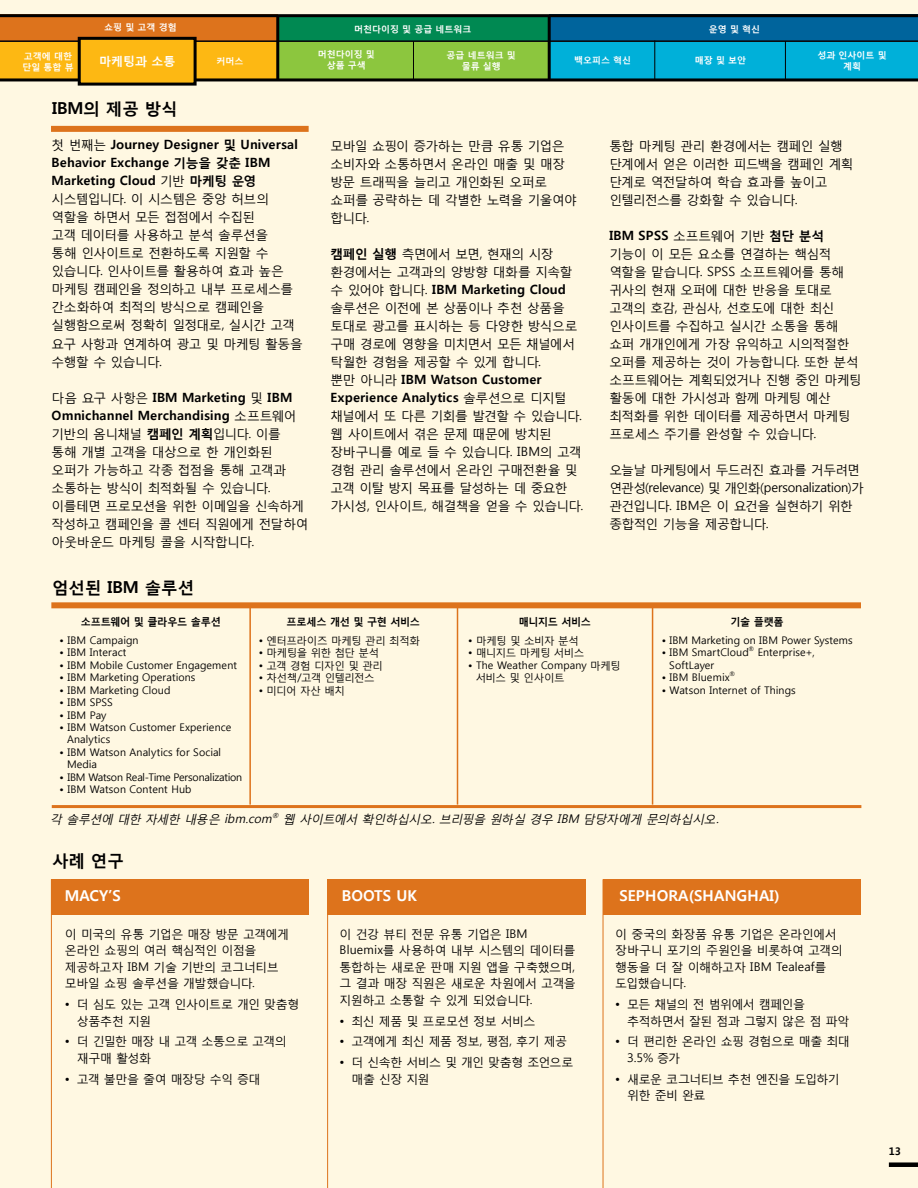
<style>
.page{position:relative;width:918px;height:1188px;background:#fff8e2}
.page>*{position:absolute;margin:0;border:0;box-sizing:border-box;transform-origin:0 0}
.t1{font:700 16.5px "Malgun Gothic";color:#000}
.t2{font:700 15px "Malgun Gothic";color:#fff}
.t3{font:12.75px/18px "Malgun Gothic";letter-spacing:-.04em;color:#000}
.t4{font:12px/16.5px "Malgun Gothic";letter-spacing:-.04em;color:#000}
.t5{font:italic 12px "Malgun Gothic";color:#000}
.t6{font:700 12px "Malgun Gothic";color:#fff}
.t7{font:10.5px/12.5px "Malgun Gothic";letter-spacing:.005em;color:#000}
.t8{font:700 10.5px "Malgun Gothic";letter-spacing:-.035em;color:#000}
.t9{font:10.5px "Malgun Gothic";letter-spacing:-.02em;color:#000}
.t10{font:10.5px "Malgun Gothic";letter-spacing:-.04em;color:#000}
.t11{font:10.5px "Malgun Gothic";letter-spacing:-.06em;color:#000}
.t12{font:10.5px "Malgun Gothic";letter-spacing:-.05em;color:#000}
.t13{font:700 9px/10.8px "Malgun Gothic";color:#fff;text-align:center}
.t14{font:italic 7.05px "Malgun Gothic";color:#000}
.t15{font:6.15px "Malgun Gothic";color:#000}
.s1{font-weight:700}
</style>
<div class="page">
<div style="left:51px;top:602px;width:810px;height:6px;background:#dd731c"></div>
<div style="left:51px;top:126px;width:258px;height:6px;background:#dd731c"></div>
<div style="left:51px;top:879px;width:258px;height:35px;background:#dd731c"></div>
<div style="left:327px;top:879px;width:258px;height:35px;background:#dd731c"></div>
<div style="left:603px;top:879px;width:258px;height:35px;background:#dd731c"></div>
<hr style="left:51px;top:879px;width:1px;height:309px;background:#dd731c">
<hr style="left:327px;top:879px;width:1px;height:309px;background:#dd731c">
<hr style="left:603px;top:879px;width:1px;height:309px;background:#dd731c">
<hr style="left:652px;top:605px;width:1px;height:200px;background:#dd731c">
<hr style="left:457px;top:605px;width:1px;height:200px;background:#dd731c">
<hr style="left:249px;top:605px;width:2px;height:200px;background:#dd731c">
<hr style="left:52px;top:805px;width:809px;height:3px;background:#dd731c">
<div style="left:0;top:14px;width:277px;height:26px;background:#dd731c"></div>
<div style="left:277px;top:16px;width:271px;height:24px;background:#008952"></div>
<div style="left:549px;top:14px;width:369px;height:26px;background:#00649c"></div>
<div style="left:0;top:42px;width:278px;height:39px;background:#fdb813"></div>
<div style="left:278px;top:42px;width:271px;height:39px;background:#8cc63e"></div>
<div style="left:548px;top:42px;width:370px;height:39px;background:#00b0d9"></div>
<hr style="left:413px;top:41px;width:1px;height:40px;background:#000">
<hr style="left:0;top:78px;width:918px;height:3px;background:#000">
<hr style="left:548px;top:16px;width:3px;height:63px;background:#000">
<hr style="left:276px;top:16px;width:3px;height:63px;background:#000">
<hr style="left:654px;top:40px;width:1px;height:41px;background:#000">
<hr style="left:785px;top:41px;width:1px;height:40px;background:#000">
<hr style="left:0;top:40px;width:918px;height:2px;background:#000">
<hr style="left:0;top:14px;width:918px;height:3px;background:#000">
<svg style="left:74px;top:36px;width:131px;height:50px"></svg>
<div style="left:79px;top:38px;width:116px;height:46px;background:#fdb813"></div>
<div style="left:78px;top:37px;width:119px;height:49px;border:3px solid #000"></div>
<div style="left:889px;top:1162px;width:29px;height:5px;background:#000"></div>
<p class="t13" style="left:104px;top:21px;width:74px">쇼핑 및 고객 경험</p>
<p class="t13" style="left:22px;top:51px;width:53px;text-align:left">고객에 대한 단일 통합 뷰</p>
<p class="t6" style="left:99px;top:54px;width:78px">마케팅과 소통</p>
<p class="t13" style="left:217px;top:56px;width:28px">커머스</p>
<p class="t1" style="left:52px;top:99px;width:127px">IBM의 제공 방식</p>
<p class="t3" style="left:52px;top:136px;width:253px">첫 번째는 <span class="s1">Journey Designer 및 Universal<br>Behavior Exchange 기능을 갖춘 IBM<br>Marketing Cloud</span> 기반 <span class="s1">마케팅 운영 </span>시스템입니다. 이 시스템은 중앙 허브의 역할을 하면서 모든 접점에서 수집된<br>고객 데이터를 사용하고 분석 솔루션을<br>통해 인사이트로 전환하도록 지원할 수 있습니다. 인사이트를 활용하여 효과 높은 마케팅 캠페인을 정의하고 내부 프로세스를 간소화하여 최적의 방식으로 캠페인을 실행함으로써 정확히 일정대로, 실시간 고객 요구 사항과 연계하여 광고 및 마케팅 활동을 수행할 수 있습니다.</p>
<p class="t3" style="left:52px;top:388px;width:258px">다음 요구 사항은 <span class="s1">IBM Marketing</span> 및 <span class="s1">IBM<br>Omnichannel Merchandising</span> 소프트웨어 기반의 옴니채널 <span class="s1">캠페인 계획</span>입니다. 이를 통해 개별 고객을 대상으로 한 개인화된 오퍼가 가능하고 각종 접점을 통해 고객과 소통하는 방식이 최적화될 수 있습니다. 이를테면 프로모션을 위한 이메일을 신속하게 작성하고 캠페인을 콜 센터 직원에게 전달하여 아웃바운드 마케팅 콜을 시작합니다.</p>
<p class="t13" style="left:354px;top:23px;width:119px">머천다이징 및 공급 네트워크</p>
<p class="t13" style="left:318px;top:49px;width:59px">머천다이징 및 상품 구색</p>
<p class="t13" style="left:447px;top:49px;width:71px">공급 네트워크 및 물류 실행</p>
<p class="t13" style="left:574px;top:55px;width:59px">백오피스 혁신</p>
<p class="t13" style="left:709px;top:23px;width:53px">운영 및 혁신</p>
<p class="t13" style="left:695px;top:54px;width:53px">매장 및 보안</p>
<p class="t13" style="left:817px;top:49px;width:71px">성과 인사이트 및 계획</p>
<p class="t3" style="left:330px;top:136px;width:248px">모바일 쇼핑이 증가하는 만큼 유통 기업은 소비자와 소통하면서 온라인 매출 및 매장 방문 트래픽을 늘리고 개인화된 오퍼로 쇼퍼를 공략하는 데 각별한 노력을 기울여야 합니다.</p>
<p class="t3" style="left:330px;top:244px;width:254px"><span class="s1">캠페인 실행</span> 측면에서 보면, 현재의 시장 환경에서는 고객과의 양방향 대화를 지속할 수 있어야 합니다. <span class="s1">IBM Marketing Cloud </span>솔루션은 이전에 본 상품이나 추천 상품을 토대로 광고를 표시하는 등 다양한 방식으로 구매 경로에 영향을 미치면서 모든 채널에서 탁월한 경험을 제공할 수 있게 합니다.<br>뿐만 아니라 <span class="s1">IBM Watson Customer<br>Experience Analytics</span> 솔루션으로 디지털 채널에서 또 다른 기회를 발견할 수 있습니다. 웹 사이트에서 겪은 문제 때문에 방치된 장바구니를 예로 들 수 있습니다. IBM의 고객 경험 관리 솔루션에서 온라인 구매전환율 및 고객 이탈 방지 목표를 달성하는 데 중요한 가시성, 인사이트, 해결책을 얻을 수 있습니다.</p>
<p class="t3" style="left:609px;top:136px;width:246px">통합 마케팅 관리 환경에서는 캠페인 실행 단계에서 얻은 이러한 피드백을 캠페인 계획 단계로 역전달하여 학습 효과를 높이고 인텔리전스를 강화할 수 있습니다.</p>
<p class="t3" style="left:609px;top:226px;width:254px"><span class="s1">IBM SPSS</span> 소프트웨어 기반 <span class="s1">첨단 분석 </span>기능이 이 모든 요소를 연결하는 핵심적 역할을 맡습니다. SPSS 소프트웨어를 통해 귀사의 현재 오퍼에 대한 반응을 토대로 고객의 호감, 관심사, 선호도에 대한 최신 인사이트를 수집하고 실시간 소통을 통해 쇼퍼 개개인에게 가장 유익하고 시의적절한 오퍼를 제공하는 것이 가능합니다. 또한 분석 소프트웨어는 계획되었거나 진행 중인 마케팅 활동에 대한 가시성과 함께 마케팅 예산 최적화를 위한 데이터를 제공하면서 마케팅 프로세스 주기를 완성할 수 있습니다.</p>
<p class="t3" style="left:609px;top:460px;width:256px">오늘날 마케팅에서 두드러진 효과를 거두려면 연관성(relevance) 및 개인화(personalization)가 관건입니다. IBM은 이 요건을 실현하기 위한 종합적인 기능을 제공합니다.</p>
<p class="t1" style="left:52px;top:577px;width:144px">엄선된 IBM 솔루션</p>
<p class="t8" style="left:81px;top:615px;width:142px">소프트웨어 및 클라우드 솔루션</p>
<p class="t7" style="left:60px;top:634px;width:80px">• IBM Campaign</p>
<p class="t7" style="left:60px;top:646px;width:69px">• IBM Interact</p>
<p class="t7" style="left:60px;top:659px;width:179px">• IBM Mobile Customer Engagement</p>
<p class="t7" style="left:60px;top:671px;width:137px">• IBM Marketing Operations</p>
<p class="t7" style="left:60px;top:684px;width:112px">• IBM Marketing Cloud</p>
<p class="t7" style="left:60px;top:696px;width:55px">• IBM SPSS</p>
<p class="t7" style="left:60px;top:709px;width:48px">• IBM Pay</p>
<p class="t7" style="left:67px;top:721px;width:166px;text-indent:-7px">• IBM Watson Customer Experience<br>Analytics</p>
<p class="t7" style="left:67px;top:746px;width:156px;text-indent:-7px">• IBM Watson Analytics for Social<br>Media</p>
<p class="t9" style="left:60px;top:771px;width:184px">• IBM Watson Real-Time Personalization</p>
<p class="t7" style="left:60px;top:783px;width:133px">• IBM Watson Content Hub</p>
<p class="t8" style="left:287px;top:615px;width:135px">프로세스 개선 및 구현 서비스</p>
<p class="t10" style="left:259px;top:634px;width:163px">• 엔터프라이즈 마케팅 관리 최적화</p>
<p class="t10" style="left:259px;top:647px;width:122px">• 마케팅을 위한 첨단 분석</p>
<p class="t7" style="left:259px;top:659px;width:126px">• 고객 경험 디자인 및 관리</p>
<p class="t11" style="left:259px;top:671px;width:117px">• 차선책/고객 인텔리전스</p>
<p class="t7" style="left:259px;top:684px;width:88px">• 미디어 자산 배치</p>
<p class="t8" style="left:519px;top:615px;width:74px">매니지드 서비스</p>
<p class="t7" style="left:468px;top:634px;width:112px">• 마케팅 및 소비자 분석</p>
<p class="t12" style="left:468px;top:647px;width:118px">• 매니지드 마케팅 서비스</p>
<p class="t7" style="left:476px;top:659px;width:147px;text-indent:-7px">• The Weather Company 마케팅 서비스 및 인사이트</p>
<p class="t8" style="left:731px;top:615px;width:55px">기술 플랫폼</p>
<p class="t7" style="left:662px;top:634px;width:192px">• IBM Marketing on IBM Power Systems</p>
<p class="t7" style="left:662px;top:646px;width:88px">• IBM SmartCloud</p>
<p class="t15" style="left:749px;top:646px;width:7px">®</p>
<p class="t7" style="left:758px;top:646px;width:59px">Enterprise+,</p>
<p class="t7" style="left:669px;top:659px;width:47px">SoftLayer</p>
<p class="t7" style="left:662px;top:671px;width:69px">• IBM Bluemix</p>
<p class="t15" style="left:730px;top:671px;width:7px">®</p>
<p class="t7" style="left:662px;top:684px;width:135px">• Watson Internet of Things</p>
<p class="t5" style="left:50px;top:812px;width:226px">각 솔루션에 대한 자세한 내용은 ibm.com</p>
<p class="t14" style="left:272px;top:811px;width:10px">®</p>
<p class="t5" style="left:283px;top:812px;width:440px">웹 사이트에서 확인하십시오. 브리핑을 원하실 경우 IBM 담당자에게 문의하십시오.</p>
<p class="t1" style="left:52px;top:850px;width:73px">사례 연구</p>
<p class="t2" style="left:65px;top:886px;width:58px">MACY’S</p>
<p class="t2" style="left:342px;top:886px;width:77px">BOOTS UK</p>
<p class="t2" style="left:619px;top:886px;width:162px">SEPHORA(SHANGHAI)</p>
<p class="t4" style="left:65px;top:925px;width:226px">이 미국의 유통 기업은 매장 방문 고객에게 온라인 쇼핑의 여러 핵심적인 이점을 제공하고자 IBM 기술 기반의 코그너티브 모바일 쇼핑 솔루션을 개발했습니다.</p>
<p class="t4" style="left:77px;top:996px;width:224px;text-indent:-12px">• 더 심도 있는 고객 인사이트로 개인 맞춤형 상품추천 지원</p>
<p class="t4" style="left:77px;top:1033px;width:211px;text-indent:-12px">• 더 긴밀한 매장 내 고객 소통으로 고객의 재구매 활성화</p>
<p class="t4" style="left:65px;top:1070px;width:197px">• 고객 불만을 줄여 매장당 수익 증대</p>
<p class="t4" style="left:340px;top:925px;width:238px">이 건강 뷰티 전문 유통 기업은 IBM<br>Bluemix를 사용하여 내부 시스템의 데이터를 통합하는 새로운 판매 지원 앱을 구축했으며, 그 결과 매장 직원은 새로운 차원에서 고객을 지원하고 소통할 수 있게 되었습니다.</p>
<p class="t4" style="left:340px;top:1012px;width:197px">• 최신 제품 및 프로모션 정보 서비스</p>
<p class="t4" style="left:340px;top:1033px;width:229px">• 고객에게 최신 제품 정보, 평점, 후기 제공</p>
<p class="t4" style="left:352px;top:1054px;width:223px;text-indent:-12px">• 더 신속한 서비스 및 개인 맞춤형 조언으로 매출 신장 지원</p>
<p class="t4" style="left:615px;top:925px;width:229px">이 중국의 화장품 유통 기업은 온라인에서 장바구니 포기의 주원인을 비롯하여 고객의 행동을 더 잘 이해하고자 IBM Tealeaf를 도입했습니다.</p>
<p class="t4" style="left:627px;top:996px;width:224px;text-indent:-12px">• 모든 채널의 전 범위에서 캠페인을 추적하면서 잘된 점과 그렇지 않은 점 파악</p>
<p class="t4" style="left:627px;top:1033px;width:224px;text-indent:-12px">• 더 편리한 온라인 쇼핑 경험으로 매출 최대<br>3.5% 증가</p>
<p class="t4" style="left:627px;top:1070px;width:214px;text-indent:-12px">• 새로운 코그너티브 추천 엔진을 도입하기 위한 준비 완료</p>
<p class="t8" style="left:889px;top:1145px;width:14px">13</p>
</div>
